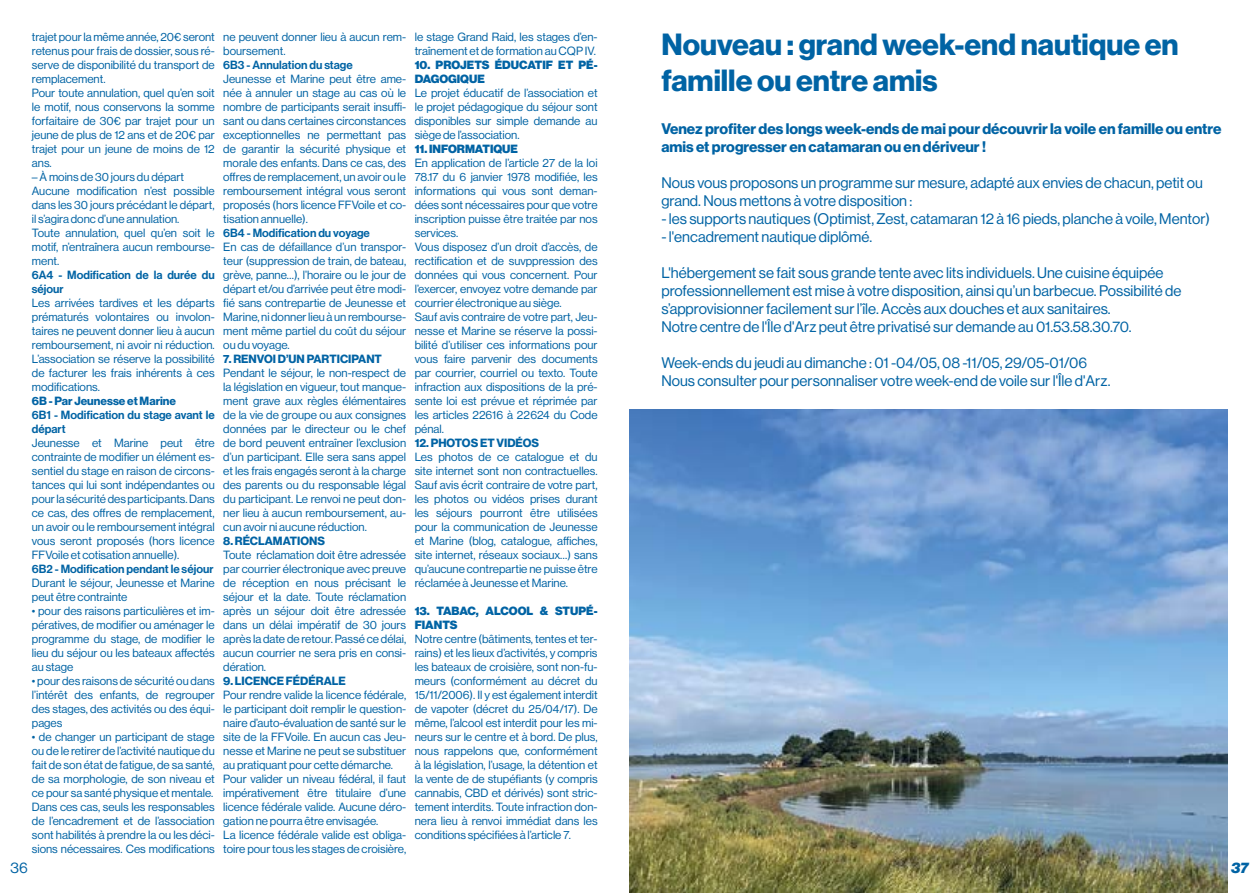
<style>
.page{position:relative;width:1259px;height:893px;background:#fff}
.page>*{position:absolute;margin:0;border:0;box-sizing:border-box;transform-origin:0 0}
.t1{font:30px/36px "N Haas Grotesk DS Pro 75 Bd";color:#0063a4}
.t2{font:15px/18px "N Haas Grotesk DS Pro 55 Rg";color:#0063a4}
.t3{font:15px/18px "N Haas Grotesk DS Pro 75 Bd";color:#0063a4}
.t4{font:15px "N Haas Grotesk DS Pro 96 Blk It";color:#0063a4}
.t5{font:11.7px/14px "N Haas Grotesk DS Pro 55 Rg";color:#0063a4;text-align:justify}
.t6{font:11.7px/14px "N Haas Grotesk DS Pro 65 Md";color:#0063a4}
.t7{font:11.7px "N Haas Grotesk DS Pro 75 Bd";color:#0063a4}
.t8{font:11.7px/14px "N Haas Grotesk DS Pro 95 Blk";color:#0063a4}
</style>
<div class="page">
<img style="left:629px;top:409px;width:598px;height:484px">
<p class="t5" style="left:32px;top:30px;width:184px;text-align:left">trajet pour la même année, 20€ seront retenus pour frais de dossier, sous ré&shy;serve de disponibilité du transport de remplacement.<br>Pour toute annulation, quel qu’en soit le motif, nous conservons la somme forfaitaire de 30€ par trajet pour un jeune de plus de 12 ans et de 20€ par trajet pour un jeune de moins de 12 ans.</p>
<p class="t5" style="left:32px;top:170px;width:184px;text-align:left">– À moins de 30 jours du départ<br>Aucune modification n’est possible dans les 30 jours précédant le départ, il s’agira donc d’une annulation.<br>Toute annulation, quel qu’en soit le motif, n’entraînera aucun rembourse&shy;ment.</p>
<p class="t6" style="left:32px;top:268px;width:184px">6A4 - Modification de la durée du séjour</p>
<p class="t5" style="left:32px;top:296px;width:184px">Les arrivées tardives et les départs prématurés volontaires ou involon&shy;taires ne peuvent donner lieu à aucun remboursement, ni avoir ni réduction.<br>L’association se réserve la possibilité de facturer les frais inhérents à ces modifications.</p>
<p class="t7" style="left:32px;top:394px;width:146px">6B - Par Jeunesse et Marine</p>
<p class="t6" style="left:32px;top:408px;width:184px">6B1 - Modification du stage avant le départ</p>
<p class="t5" style="left:32px;top:436px;width:184px">Jeunesse et Marine peut être contrainte de modifier un élément es&shy;sentiel du stage en raison de circons&shy;tances qui lui sont indépendantes ou pour la sécurité des participants. Dans ce cas, des offres de remplacement, un avoir ou le remboursement intégral vous seront proposés (hors licence FFVoile et cotisation annuelle).</p>
<p class="t6" style="left:32px;top:562px;width:183px">6B2 - Modification pendant le séjour</p>
<p class="t5" style="left:32px;top:576px;width:184px">Durant le séjour, Jeunesse et Marine peut être contrainte</p>
<p class="t5" style="left:32px;top:604px;width:184px">• pour des raisons particulières et im&shy;pératives, de modifier ou aménager le programme du stage, de modifier le lieu du séjour ou les bateaux affectés au stage</p>
<p class="t5" style="left:32px;top:674px;width:184px">• pour des raisons de sécurité ou dans l’intérêt des enfants, de regrouper des stages, des activités ou des équi&shy;pages</p>
<p class="t5" style="left:32px;top:730px;width:184px;text-align:left">• de changer un participant de stage ou de le retirer de l’activité nautique du fait de son état de fatigue, de sa santé, de sa morphologie, de son niveau et ce pour sa santé physique et mentale.<br>Dans ces cas, seuls les responsables de l’encadrement et de l’association sont habilités à prendre la ou les déci&shy;sions nécessaires. Ces modifications</p>
<p class="t5" style="left:223px;top:30px;width:184px">ne peuvent donner lieu à aucun rem&shy;boursement.</p>
<p class="t6" style="left:223px;top:58px;width:131px">6B3 - Annulation du stage</p>
<p class="t5" style="left:223px;top:72px;width:184px">Jeunesse et Marine peut être ame&shy;née à annuler un stage au cas où le nombre de participants serait insuffi&shy;sant ou dans certaines circonstances exceptionnelles ne permettant pas de garantir la sécurité physique et morale des enfants. Dans ce cas, des offres de remplacement, un avoir ou le remboursement intégral vous seront proposés (hors licence FFVoile et co&shy;tisation annuelle).</p>
<p class="t6" style="left:223px;top:226px;width:148px">6B4 - Modification du voyage</p>
<p class="t5" style="left:223px;top:240px;width:184px">En cas de défaillance d’un transpor&shy;teur (suppression de train, de bateau, grève, panne…), l’horaire ou le jour de départ et/ou d’arrivée peut être modi&shy;fié sans contrepartie de Jeunesse et Marine, ni donner lieu à un rembourse&shy;ment même partiel du coût du séjour ou du voyage.</p>
<p class="t7" style="left:223px;top:352px;width:160px">7. RENVOI D’UN PARTICIPANT</p>
<p class="t5" style="left:223px;top:366px;width:184px">Pendant le séjour, le non-respect de la législation en vigueur, tout manque&shy;ment grave aux règles élémentaires de la vie de groupe ou aux consignes données par le directeur ou le chef de bord peuvent entraîner l’exclusion d’un participant. Elle sera sans appel et les frais engagés seront à la charge des parents ou du responsable légal du participant. Le renvoi ne peut don&shy;ner lieu à aucun remboursement, au&shy;cun avoir ni aucune réduction.</p>
<p class="t7" style="left:223px;top:534px;width:103px">8. RÉCLAMATIONS</p>
<p class="t5" style="left:223px;top:548px;width:184px">Toute réclamation doit être adressée par courrier électronique avec preuve de réception en nous précisant le séjour et la date. Toute réclamation après un séjour doit être adressée dans un délai impératif de 30 jours après la date de retour. Passé ce délai, aucun courrier ne sera pris en consi&shy;dération.</p>
<p class="t7" style="left:223px;top:674px;width:124px">9. LICENCE FÉDÉRALE</p>
<p class="t5" style="left:223px;top:688px;width:184px;text-align:left">Pour rendre valide la licence fédérale, le participant doit remplir le question&shy;naire d’auto-évaluation de santé sur le site de la FFVoile. En aucun cas Jeu&shy;nesse et Marine ne peut se substituer au pratiquant pour cette démarche.<br>Pour valider un niveau fédéral, il faut impérativement être titulaire d’une licence fédérale valide. Aucune déro&shy;gation ne pourra être envisagée.<br>La licence fédérale valide est obliga&shy;toire pour tous les stages de croisière,</p>
<p class="t5" style="left:415px;top:30px;width:184px">le stage Grand Raid, les stages d’en&shy;traînement et de formation au CQP IV.</p>
<p class="t8" style="left:415px;top:58px;width:184px">10. PROJETS ÉDUCATIF ET PÉ-<br>DAGOGIQUE</p>
<p class="t5" style="left:415px;top:86px;width:184px">Le projet éducatif de l’association et le projet pédagogique du séjour sont disponibles sur simple demande au siège de l’association.</p>
<p class="t8" style="left:415px;top:142px;width:105px">11. INFORMATIQUE</p>
<p class="t5" style="left:415px;top:156px;width:184px;text-align:left">En application de l’article 27 de la loi 78.17 du 6 janvier 1978 modifiée, les informations qui vous sont deman&shy;dées sont nécessaires pour que votre inscription puisse être traitée par nos services.<br>Vous disposez d’un droit d’accès, de rectification et de suvppression des données qui vous concernent. Pour l’exercer, envoyez votre demande par courrier électronique au siège.<br>Sauf avis contraire de votre part, Jeu&shy;nesse et Marine se réserve la possi&shy;bilité d’utiliser ces informations pour vous faire parvenir des documents par courrier, courriel ou texto. Toute infraction aux dispositions de la pré&shy;sente loi est prévue et réprimée par les articles 22616 à 22 624 du Code pénal.</p>
<p class="t7" style="left:415px;top:436px;width:126px">12. PHOTOS ET VIDÉOS</p>
<p class="t5" style="left:415px;top:450px;width:184px">Les photos de ce catalogue et du site internet sont non contractuelles.<br>Sauf avis écrit contraire de votre part, les photos ou vidéos prises durant les séjours pourront être utilisées pour la communication de Jeunesse et Marine (blog, catalogue, affiches, site internet, réseaux sociaux…) sans qu’aucune contrepartie ne puisse être réclamée à Jeunesse et Marine.</p>
<p class="t8" style="left:415px;top:604px;width:184px">13. TABAC, ALCOOL &amp; STUPÉ-<br>FIANTS</p>
<p class="t5" style="left:415px;top:632px;width:184px">Notre centre (bâtiments, tentes et ter&shy;rains) et les lieux d’activités, y compris les bateaux de croisière, sont non-fu&shy;meurs (conformément au décret du 15/11/2006). Il y est également interdit de vapoter (décret du 25/04/17). De même, l’alcool est interdit pour les mi&shy;neurs sur le centre et à bord. De plus, nous rappelons que, conformément à la législation, l’usage, la détention et la vente de de stupéfiants (y compris cannabis, CBD et dérivés) sont stric&shy;tement interdits. Toute infraction don&shy;nera lieu à renvoi immédiat dans les conditions spécifiées à l’article 7.</p>
<h1 class="t1" style="left:661px;top:27px;width:519px">Nouveau : grand week-end nautique en famille ou entre amis</h1>
<p class="t3" style="left:661px;top:120px;width:561px">Venez profiter des longs week-ends de mai pour découvrir la voile en famille ou entre amis et progresser en catamaran ou en dériveur !</p>
<p class="t2" style="left:661px;top:174px;width:543px">Nous vous proposons un programme sur mesure, adapté aux envies de chacun, petit ou grand. Nous mettons à votre disposition :</p>
<p class="t2" style="left:661px;top:210px;width:550px">- les supports nautiques (Optimist, Zest, catamaran 12 à 16 pieds, planche à voile, Mentor)</p>
<p class="t2" style="left:661px;top:228px;width:212px">- l'encadrement nautique diplômé.</p>
<p class="t2" style="left:661px;top:264px;width:521px">L'hébergement se fait sous grande tente avec lits individuels. Une cuisine équipée professionnellement est mise à votre disposition, ainsi qu’un barbecue. Possibilité de s’approvisionner facilement sur l’île. Accès aux douches et aux sanitaires.<br>Notre centre de l'Île d'Arz peut être privatisé sur demande au 01.53.58.30.70.</p>
<p class="t2" style="left:661px;top:354px;width:450px">Week-ends du jeudi au dimanche : 01 -04/05, 08 -11/05, 29/05-01/06<br>Nous consulter pour personnaliser votre week-end de voile sur l'Île d'Arz.</p>
<p class="t2" style="left:11px;top:858px;width:19px">36</p>
<p class="t4" style="left:1231px;top:858px;width:19px">37</p>
</div>
